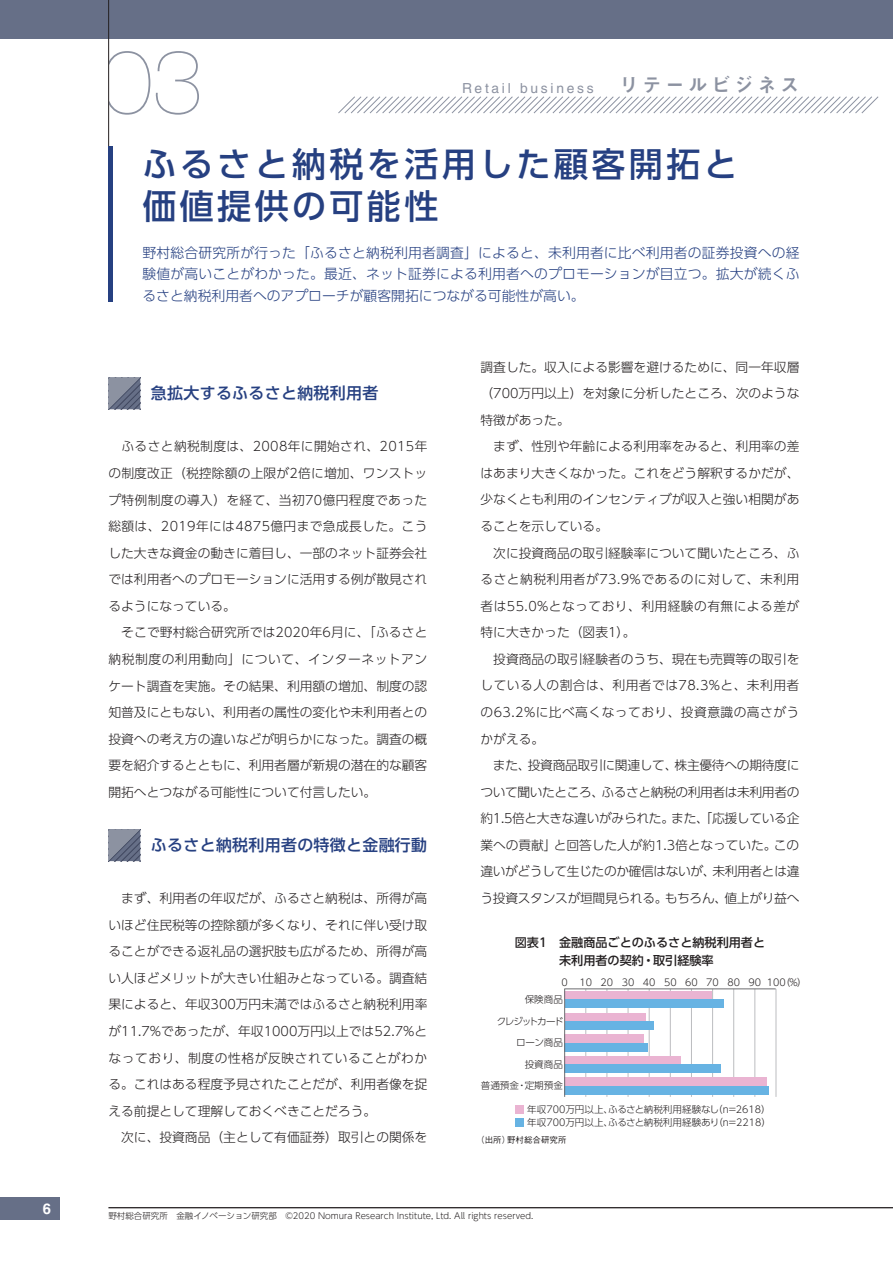
<style>
.page{position:relative;width:893px;height:1263px;background:#fff}
.page>*{position:absolute;margin:0;border:0;box-sizing:border-box;transform-origin:0 0}
.t1{font:200 90.3px "Helvetica Neue";color:#8c92a1}
.t2{font:500 34.05px/42.5px "UD Shin Go Pro";letter-spacing:.1em;color:#264081}
.t3{font:500 15.9px "UD Shin Go Pro";letter-spacing:.02em;color:#264081}
.t4{font:700 14.85px "Helvetica LT Std";color:#fff}
.t5{font:300 13.8px/21.3px "UD Shin Go Pro";color:#264081;text-align:justify}
.t6{font:13.8px "Helvetica LT Std";letter-spacing:.2em;color:#8c92a1}
.t7{font:300 12.75px/26.5px "UD Shin Go Pro";color:#231f20}
.t8{font:500 12.15px/18px "UD Shin Go Pro";color:#231f20;text-align:center}
.t9{font:300 9.6px/12.8px "UD Shin Go Pro";color:#231f20}
.t10{font:300 9.6px "UD Shin Go Pro";letter-spacing:-.13em;color:#231f20}
.t11{font:300 8.55px "UD Shin Go Pro";color:#231f20}
.t12{font:500 8.55px "Gothic BBB Pro";color:#231f20}
.s1{font-family:"Midashi Go Pro MB31";font-size:19.2px}
</style>
<div class="page">
<div style="left:0;top:0;width:893px;height:38px;background:#666f87"></div>
<svg style="left:338px;top:96px;width:541px;height:18px"></svg>
<hr style="left:108px;top:1207px;width:785px;height:1px;background:#231f20">
<hr style="left:108px;top:0;width:1px;height:302px;background:#231f20">
<div style="left:108px;top:147px;width:5px;height:155px;background:#264081"></div>
<svg style="left:108px;top:377px;width:32px;height:32px"></svg>
<svg style="left:108px;top:829px;width:32px;height:32px"></svg>
<hr style="left:776px;top:989px;width:1px;height:108px;background:#bcbdc0">
<hr style="left:649px;top:989px;width:1px;height:108px;background:#bcbdc0">
<hr style="left:733px;top:989px;width:1px;height:108px;background:#bcbdc0">
<hr style="left:607px;top:989px;width:1px;height:108px;background:#bcbdc0">
<hr style="left:691px;top:989px;width:1px;height:108px;background:#bcbdc0">
<hr style="left:754px;top:989px;width:1px;height:108px;background:#bcbdc0">
<hr style="left:628px;top:989px;width:1px;height:108px;background:#bcbdc0">
<hr style="left:712px;top:989px;width:1px;height:108px;background:#bcbdc0">
<hr style="left:585px;top:989px;width:1px;height:108px;background:#bcbdc0">
<hr style="left:670px;top:989px;width:1px;height:108px;background:#bcbdc0">
<div style="left:565px;top:991px;width:147px;height:9px;background:#eab4d2"></div>
<div style="left:565px;top:1000px;width:159px;height:8px;background:#67b3e3"></div>
<div style="left:565px;top:1013px;width:81px;height:8px;background:#eab4d2"></div>
<div style="left:565px;top:1021px;width:88px;height:9px;background:#67b3e3"></div>
<div style="left:565px;top:1034px;width:79px;height:9px;background:#eab4d2"></div>
<div style="left:565px;top:1043px;width:83px;height:8px;background:#67b3e3"></div>
<div style="left:565px;top:1056px;width:116px;height:8px;background:#eab4d2"></div>
<div style="left:565px;top:1064px;width:156px;height:9px;background:#67b3e3"></div>
<div style="left:565px;top:1077px;width:202px;height:9px;background:#eab4d2"></div>
<div style="left:565px;top:1086px;width:204px;height:8px;background:#67b3e3"></div>
<hr style="left:564px;top:989px;width:1px;height:108px;background:#6c6d70">
<hr style="left:564px;top:988px;width:212px;height:1px;background:#6c6d70">
<div style="left:515px;top:1105px;width:9px;height:9px;background:#eab4d2"></div>
<div style="left:515px;top:1118px;width:9px;height:9px;background:#67b3e3"></div>
<div style="left:0;top:1197px;width:60px;height:23px;background:#666f87"></div>
<p class="t4" style="left:43px;top:1199px;width:10px">6</p>
<h1 class="t1" style="left:102px;top:30px;width:102px">03</h1>
<p class="t6" style="left:462px;top:80px;width:339px">Retail business<span class="s1">　リテールビジネス</span></p>
<h2 class="t2" style="left:142px;top:141px;width:597px">ふるさと納税を活用した顧客開拓と価値提供の可能性</h2>
<p class="t5" style="left:142px;top:242px;width:659px">野村総合研究所が行った「ふるさと納税利用者調査」によると、未利用者に比べ利用者の証券投資への経験値が高いことがわかった。最近、ネット証券による利用者へのプロモーションが目立つ。拡大が続くふるさと納税利用者へのアプローチが顧客開拓につながる可能性が高い。</p>
<p class="t3" style="left:151px;top:380px;width:229px">急拡大するふるさと納税利用者</p>
<p class="t7" style="left:108px;top:433px;width:320px">　ふるさと納税制度は、2008年に開始され、2015年の制度改正（税控除額の上限が2倍に増加、ワンストップ特例制度の導入）を経て、当初70億円程度であった総額は、2019年には4875億円まで急成長した。こうした大きな資金の動きに着目し、一部のネット証券会社では利用者へのプロモーションに活用する例が散見されるようになっている。<br>　そこで野村総合研究所では2020年6月に、「ふるさと納税制度の利用動向」について、インターネットアンケート調査を実施。その結果、利用額の増加、制度の認知普及にともない、利用者の属性の変化や未利用者との投資への考え方の違いなどが明らかになった。調査の概要を紹介するとともに、利用者層が新規の潜在的な顧客開拓へとつながる可能性について付言したい。</p>
<p class="t3" style="left:151px;top:832px;width:278px">ふるさと納税利用者の特徴と金融行動</p>
<p class="t7" style="left:108px;top:884px;width:320px">　まず、利用者の年収だが、ふるさと納税は、所得が高いほど住民税等の控除額が多くなり、それに伴い受け取ることができる返礼品の選択肢も広がるため、所得が高い人ほどメリットが大きい仕組みとなっている。調査結果によると、年収300万円未満ではふるさと納税利用率が11.7%であったが、年収1000万円以上では52.7%となっており、制度の性格が反映されていることがわかる。これはある程度予見されたことだが、利用者像を捉える前提として理解しておくべきことだろう。<br>　次に、投資商品（主として有価証券）取引との関係を</p>
<p class="t7" style="left:480px;top:353px;width:320px">調査した。収入による影響を避けるために、同一年収層（700万円以上）を対象に分析したところ、次のような特徴があった。<br>　まず、性別や年齢による利用率をみると、利用率の差はあまり大きくなかった。これをどう解釈するかだが、少なくとも利用のインセンティブが収入と強い相関があることを示している。<br>　次に投資商品の取引経験率について聞いたところ、ふるさと納税利用者が73.9%であるのに対して、未利用者は55.0%となっており、利用経験の有無による差が特に大きかった（図表1）。<br>　投資商品の取引経験者のうち、現在も売買等の取引をしている人の割合は、利用者では78.3%と、未利用者の63.2%に比べ高くなっており、投資意識の高さがうかがえる。<br>　また、投資商品取引に関連して、株主優待への期待度について聞いたところ、ふるさと納税の利用者は未利用者の約1.5倍と大きな違いがみられた。また、「応援している企業への貢献」と回答した人が約1.3倍となっていた。この違いがどうして生じたのか確信はないが、未利用者とは違う投資スタンスが垣間見られる。もちろん、値上がり益へ</p>
<p class="t8" style="left:515px;top:932px;width:252px">図表1　金融商品ごとのふるさと納税利用者と未利用者の契約・取引経験率</p>
<p class="t9" style="left:561px;top:976px;width:247px">0 10 20 30 40 50 60 70 80 90 100（％）</p>
<p class="t9" style="left:525px;top:993px;width:40px">保険商品</p>
<p class="t10" style="left:497px;top:1013px;width:69px">クレジットカード</p>
<p class="t9" style="left:516px;top:1036px;width:48px">ローン商品</p>
<p class="t9" style="left:525px;top:1057px;width:40px">投資商品</p>
<p class="t9" style="left:481px;top:1079px;width:84px">普通預金・定期預金</p>
<p class="t9" style="left:527px;top:1103px;width:245px">年収700万円以上、ふるさと納税利用経験なし（n=2618）年収700万円以上、ふるさと納税利用経験あり（n=2218）</p>
<p class="t12" style="left:476px;top:1133px;width:92px">（出所）野村総合研究所</p>
<p class="t11" style="left:108px;top:1209px;width:426px">野村総合研究所　金融イノベーション研究部　©2020 Nomura Research Institute, Ltd. All rights reserved.</p>
</div>
